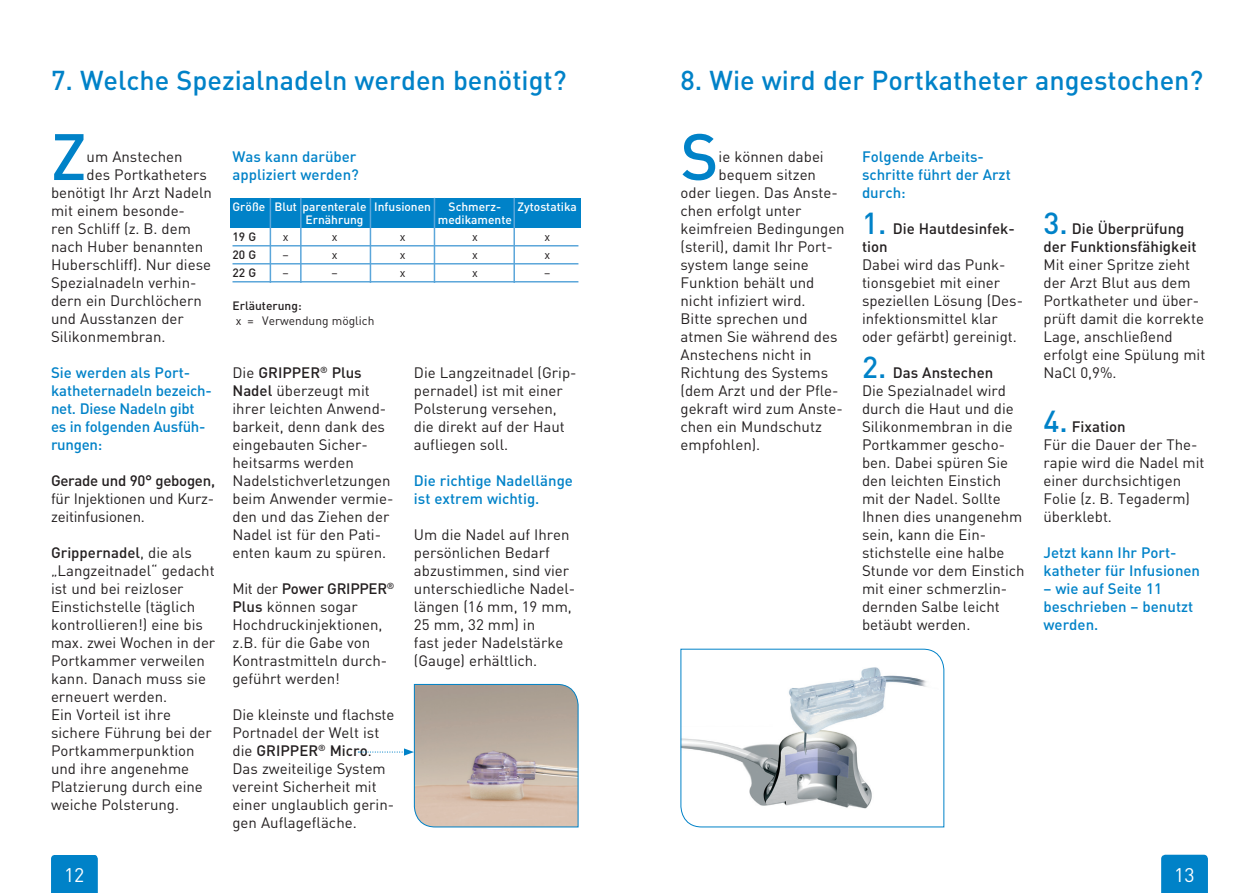
<style>
.page{position:relative;width:1259px;height:893px;background:#fff}
.page>*{position:absolute;margin:0;border:0;box-sizing:border-box;transform-origin:0 0}
.t1{font:500 64.5px "DIN";color:#0082c8}
.t2{font:500 27px "DIN";color:#0082c8}
.t3{font:19.5px "DIN";color:#fff}
.t4{font:15px/18px "DIN";color:#231f20}
.t5{font:500 15px/18px "DIN";color:#0082c8}
.t6{font:500 15px/18px "DIN";letter-spacing:-.02em;color:#0082c8}
.t7{font:500 15px/18px "DIN";color:#231f20}
.t8{font:500 15px "DIN";letter-spacing:-.02em;color:#231f20}
.t9{font:500 12px "DIN";color:#fff}
.t10{font:12px "DIN";color:#231f20}
.t11{font:500 12px "DIN";color:#231f20}
.s1{font-size:30px;color:#0082c8}
.s2{font-weight:500;font-size:30px;color:#0082c8}
.s3{font-weight:500}
</style>
<div class="page">
<div style="left:51px;top:855px;width:47px;height:38px;background:#0082c8"></div>
<div style="left:230px;top:198px;width:350px;height:30px;background:#0082c8"></div>
<hr style="left:270px;top:198px;width:1px;height:85px;background:#5ba6da">
<hr style="left:300px;top:198px;width:1px;height:85px;background:#5ba6da">
<hr style="left:370px;top:198px;width:1px;height:85px;background:#5ba6da">
<hr style="left:434px;top:198px;width:1px;height:85px;background:#5ba6da">
<hr style="left:513px;top:198px;width:2px;height:85px;background:#5ba6da">
<hr style="left:232px;top:245px;width:346px;height:2px;background:#5ba6da">
<hr style="left:232px;top:263px;width:346px;height:2px;background:#5ba6da">
<hr style="left:232px;top:281px;width:346px;height:2px;background:#5ba6da">
<div style="left:1161px;top:855px;width:47px;height:38px;background:#0082c8"></div>
<svg style="left:680px;top:648px;width:264px;height:180px"></svg>
<svg style="left:358px;top:684px;width:221px;height:144px"></svg>
<h2 class="t2" style="left:51px;top:71px;width:517px">7. Welche Spezialnadeln werden benötigt?</h2>
<h2 class="t2" style="left:680px;top:71px;width:524px">8. Wie wird der Portkatheter angestochen?</h2>
<h1 class="t1" style="left:680px;top:134px;width:40px">S</h1>
<h1 class="t1" style="left:51px;top:134px;width:37px">Z</h1>
<p class="t5" style="left:862px;top:149px;width:150px">Folgende Arbeits&shy;schritte führt der Arzt durch:</p>
<p class="t7" style="left:862px;top:221px;width:154px"><span class="s1">1.</span> Die Hautdesinfek&shy;tion</p>
<p class="t4" style="left:862px;top:257px;width:163px">Dabei wird das Punk&shy;tionsgebiet mit einer speziellen Lösung (Des&shy;infektionsmittel klar oder gefärbt) gereinigt.</p>
<p class="t4" style="left:862px;top:365px;width:164px"><span class="s2">2.</span> <span class="s3">Das Anstechen<br></span>Die Spezialnadel wird durch die Haut und die<br>Silikonmembran in die<br>Portkammer gescho&shy;ben. Dabei spüren Sie den leichten Einstich mit der Nadel. Sollte<br>Ihnen dies unangenehm sein, kann die Ein&shy;stichstelle eine halbe<br>Stunde vor dem Einstich mit einer schmerzlin&shy;dernden Salbe leicht betäubt werden.</p>
<p class="t4" style="left:718px;top:149px;width:107px">ie können dabei</p>
<p class="t4" style="left:718px;top:167px;width:99px">bequem sitzen</p>
<p class="t4" style="left:680px;top:185px;width:159px">oder liegen. Das Anste-</p>
<p class="t4" style="left:680px;top:203px;width:122px">chen erfolgt unter</p>
<p class="t4" style="left:680px;top:221px;width:166px">keimfreien Bedingungen</p>
<p class="t4" style="left:680px;top:239px;width:154px">(steril), damit Ihr Port-</p>
<p class="t4" style="left:680px;top:257px;width:130px">system lange seine</p>
<p class="t4" style="left:680px;top:275px;width:135px">Funktion behält und</p>
<p class="t4" style="left:680px;top:293px;width:127px">nicht infiziert wird.</p>
<p class="t4" style="left:680px;top:311px;width:129px">Bitte sprechen und</p>
<p class="t4" style="left:680px;top:329px;width:158px">atmen Sie während des</p>
<p class="t4" style="left:680px;top:347px;width:132px">Anstechens nicht in</p>
<p class="t4" style="left:680px;top:365px;width:149px">Richtung des Systems</p>
<p class="t4" style="left:680px;top:383px;width:159px">(dem Arzt und der Pfle-</p>
<p class="t4" style="left:680px;top:401px;width:164px">gekraft wird zum Anste-</p>
<p class="t4" style="left:680px;top:419px;width:143px">chen ein Mundschutz</p>
<p class="t4" style="left:680px;top:437px;width:81px">empfohlen).</p>
<p class="t4" style="left:87px;top:149px;width:97px">um Anstechen</p>
<p class="t4" style="left:87px;top:167px;width:122px">des Portkatheters</p>
<p class="t4" style="left:51px;top:185px;width:162px">benö tigt Ihr Arzt Nadeln</p>
<p class="t4" style="left:51px;top:203px;width:135px">mit einem besonde-</p>
<p class="t4" style="left:51px;top:221px;width:141px">ren Schliff (z. B. dem</p>
<p class="t4" style="left:51px;top:239px;width:154px">nach Huber benannten</p>
<p class="t4" style="left:51px;top:257px;width:161px">Huberschliff). Nur diese</p>
<p class="t4" style="left:51px;top:275px;width:147px">Spezialnadeln verhin-</p>
<p class="t4" style="left:51px;top:293px;width:152px">dern ein Durchlöchern</p>
<p class="t4" style="left:51px;top:311px;width:134px">und Ausstanzen der</p>
<p class="t4" style="left:51px;top:329px;width:116px">Silikonmembran.</p>
<p class="t6" style="left:51px;top:365px;width:162px">Sie werden als Port -<br>ka theter nadeln bezeich&shy;net. Diese Nadeln gibt es in folgenden Ausfüh&shy;rungen:</p>
<p class="t8" style="left:51px;top:475px;width:165px">Gerade und 90° gebogen,</p>
<p class="t4" style="left:51px;top:491px;width:165px">für Injektionen und Kurz - zeitinfusionen.</p>
<p class="t4" style="left:51px;top:545px;width:166px"><span class="s3">Grippernadel</span>, die als „Langzeitnadel“ gedacht ist und bei reizloser<br>Einstichstelle (täglich kontrollieren!) eine bis max. zwei Wochen in der<br>Portkammer verweilen kann. Danach muss sie er neuert werden.<br>Ein Vorteil ist ihre sichere Führung bei der<br>Port kam mer punktion und ihre angenehme<br>Platzierung durch eine weiche Polsterung.</p>
<p class="t5" style="left:232px;top:149px;width:128px">Was kann darüber appliziert werden?</p>
<p class="t9" style="left:232px;top:202px;width:200px">Größe Blut parenterale Infusionen</p>
<p class="t9" style="left:448px;top:202px;width:54px">Schmerz-</p>
<p class="t9" style="left:517px;top:202px;width:61px">Zytostatika</p>
<p class="t9" style="left:306px;top:215px;width:59px">Ernährung</p>
<p class="t9" style="left:438px;top:215px;width:76px">medikamente</p>
<p class="t11" style="left:232px;top:232px;width:25px">19 G</p>
<p class="t10" style="left:283px;top:232px;width:7px">x</p>
<p class="t10" style="left:332px;top:232px;width:7px">x</p>
<p class="t10" style="left:400px;top:232px;width:7px">x</p>
<p class="t10" style="left:472px;top:232px;width:7px">x</p>
<p class="t10" style="left:544px;top:232px;width:7px">x</p>
<p class="t11" style="left:232px;top:250px;width:25px">20 G</p>
<p class="t10" style="left:282px;top:250px;width:8px">–</p>
<p class="t10" style="left:332px;top:250px;width:7px">x</p>
<p class="t10" style="left:400px;top:250px;width:7px">x</p>
<p class="t10" style="left:472px;top:250px;width:7px">x</p>
<p class="t10" style="left:544px;top:250px;width:7px">x</p>
<p class="t11" style="left:232px;top:268px;width:25px">22 G</p>
<p class="t10" style="left:282px;top:268px;width:8px">–</p>
<p class="t10" style="left:331px;top:268px;width:8px">–</p>
<p class="t10" style="left:400px;top:268px;width:7px">x</p>
<p class="t10" style="left:472px;top:268px;width:7px">x</p>
<p class="t10" style="left:544px;top:268px;width:8px">–</p>
<p class="t11" style="left:232px;top:301px;width:71px">Erläuterung:</p>
<p class="t10" style="left:236px;top:316px;width:140px">x = Verwendung möglich</p>
<p class="t7" style="left:1043px;top:221px;width:155px"><span class="s1">3.</span> Die Überprüfung der Funktionsfähigkeit</p>
<p class="t4" style="left:1043px;top:257px;width:163px">Mit einer Spritze zieht der Arzt Blut aus dem<br>Portkatheter und über&shy;prüft damit die korrekte<br>Lage, anschließend erfolgt eine Spülung mit<br>NaCl 0,9%.</p>
<p class="t4" style="left:1043px;top:419px;width:163px"><span class="s2">4.</span> <span class="s3">Fixation<br></span>Für die Dauer der The&shy;rapie wird die Nadel mit einer durchsichtigen<br>Folie (z. B. Tegaderm) überklebt.</p>
<p class="t5" style="left:1043px;top:545px;width:158px">Jetzt kann Ihr Port&shy;katheter für Infusionen</p>
<p class="t5" style="left:1043px;top:581px;width:151px">– wie auf Seite 11 beschrieben – benutzt werden.</p>
<p class="t4" style="left:414px;top:365px;width:164px">Die Langzeitnadel (Grip&shy;pernadel) ist mit einer<br>Polsterung versehen, die direkt auf der Haut aufliegen soll.</p>
<p class="t5" style="left:414px;top:473px;width:160px">Die richtige Nadellänge ist extrem wichtig.</p>
<p class="t4" style="left:414px;top:527px;width:163px">Um die Nadel auf Ihren persönlichen Bedarf abzustimmen, sind vier unterschiedliche Nadel&shy;längen (16 mm, 19 mm,<br>25 mm, 32 mm) in<br>fast jeder Nadelstärke (Gauge) erhältlich.</p>
<p class="t4" style="left:232px;top:365px;width:162px">Die <span class="s3">GRIPPER</span><sup>®</sup> <span class="s3">Plus<br>Nadel</span> überzeugt mit ihrer leichten Anwend&shy;barkeit, denn dank des eingebauten Sicher&shy;heitsarms werden<br>Nadelstichverletzungen beim Anwender vermie&shy;den und das Ziehen der<br>Nadel ist für den Pati&shy;enten kaum zu spüren.</p>
<p class="t4" style="left:232px;top:581px;width:163px">Mit der <span class="s3">Power GRIPPER</span><sup>®<br></sup><span class="s3">Plus</span> können sogar<br>Hochdruckinjektionen, z.B. für die Gabe von<br>Kontrastmitteln durch&shy;geführt werden!</p>
<p class="t4" style="left:232px;top:707px;width:163px">Die kleinste und flachste<br>Portnadel der Welt ist die <span class="s3">GRIPPER</span><sup>®</sup> <span class="s3">Micro</span>.<br>Das zweiteilige System vereint Sicherheit mit einer unglaublich gerin&shy;gen Auflagefläche.</p>
<h3 class="t3" style="left:64px;top:868px;width:22px">12</h3>
<h3 class="t3" style="left:1174px;top:868px;width:22px">13</h3>
</div>
